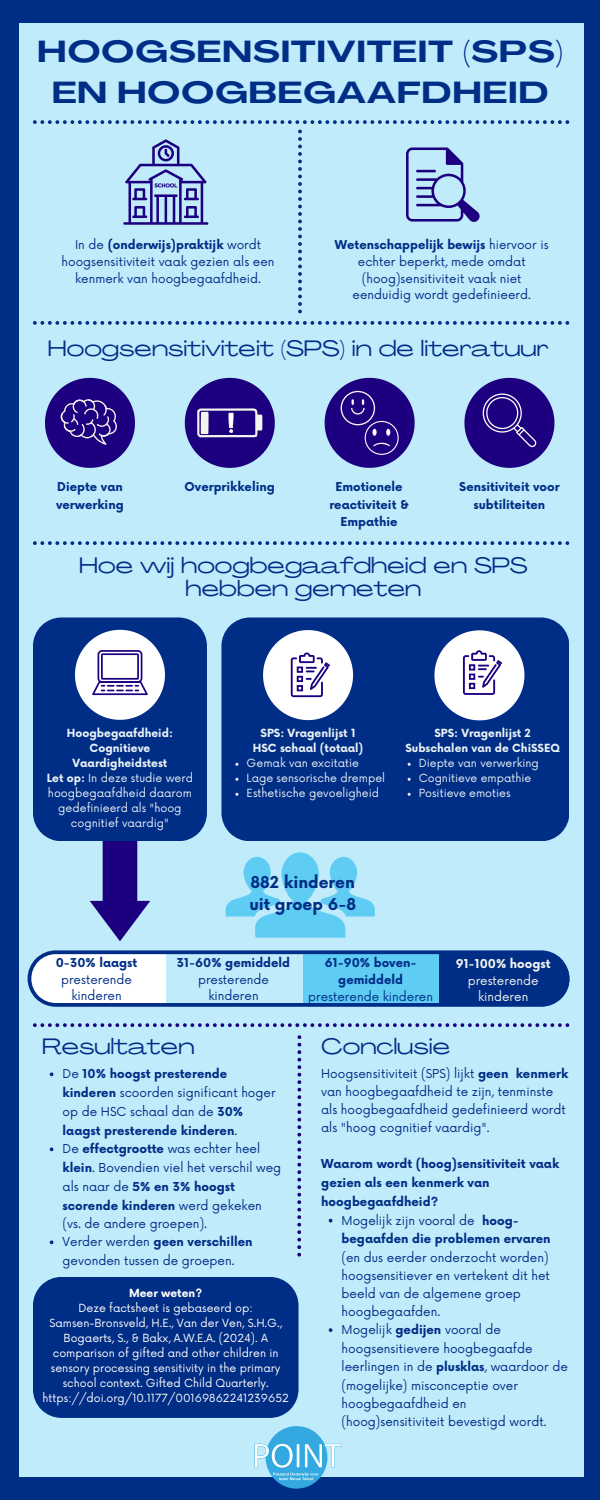
<style>
.page{position:relative;width:600px;height:1500px;background:#002d86}
.page>*{position:absolute;margin:0;border:0;box-sizing:border-box;transform-origin:0 0}
.t1{font:700 30px/41.2px "Agrandir Grand";letter-spacing:.04em;color:#002d86;text-align:center}
.t2{font:22px/23.2px "Agrandir Grand";color:#002d86;text-align:center}
.t3{font:700 16px/21.8px "Now";color:#002d86}
.t4{font:12px/18.3px "Now";color:#002d86}
.t5{font:700 12px/18.8px "Now";color:#002d86}
.t6{font:11.9px/16.9px "Now";color:#002d86;text-align:center}
.t7{font:700 11.9px/17.2px "Now";color:#002d86;text-align:center}
.t8{font:11.9px/16.9px "Now";color:#f5f5ef;text-align:center}
.t9{font:11px/15px "Now";color:#fff;text-align:center}
.t10{font:11px/15px "Now";color:#eaf3f6;text-align:center}
.t11{font:700 11px/15px "Now";color:#eaf3f6;text-align:center}
.t12{font:700 11px "Now";color:#fff}
.s1{font-weight:700}
.s2{font-weight:400}
</style>
<div class="page">
<div style="left:19px;top:23px;width:565px;height:1454px;background:#bfebfa"></div>
<svg style="left:90px;top:841px;width:60px;height:100px"></svg>
<div style="left:33px;top:617px;width:174px;height:224px;background:#002d86"></div>
<svg style="left:33px;top:120px;width:536px;height:4px"></svg>
<svg style="left:33px;top:321px;width:536px;height:4px"></svg>
<svg style="left:33px;top:541px;width:536px;height:4px"></svg>
<svg style="left:298px;top:130px;width:4px;height:183px"></svg>
<svg style="left:406px;top:147px;width:74px;height:75px"></svg>
<hr style="left:416px;top:170px;width:20px;height:2px;background:#1d0080">
<svg style="left:123px;top:139px;width:85px;height:86px"></svg>
<svg style="left:45px;top:378px;width:90px;height:90px"></svg>
<div style="left:221px;top:617px;width:348px;height:224px;background:#002d86"></div>
<svg style="left:75px;top:630px;width:90px;height:90px;background:#b4bbd9"></svg>
<svg style="left:263px;top:630px;width:90px;height:90px;background:#b9c1dc"></svg>
<svg style="left:434px;top:630px;width:90px;height:90px;background:#b9c1dc"></svg>
<svg style="left:33px;top:1023px;width:536px;height:4px"></svg>
<svg style="left:297px;top:1035px;width:4px;height:222px"></svg>
<div style="left:33px;top:1277px;width:265px;height:141px;background:#002d86"></div>
<svg style="left:185px;top:378px;width:90px;height:90px"></svg>
<svg style="left:225px;top:852px;width:150px;height:86px"></svg>
<svg style="left:325px;top:378px;width:90px;height:90px"></svg>
<svg style="left:464px;top:378px;width:90px;height:90px"></svg>
<svg style="left:28px;top:950px;width:541px;height:57px"></svg>
<img style="left:254px;top:1426px;width:88px;height:62px">
<svg style="left:50px;top:1072px;width:3px;height:4px"></svg>
<svg style="left:50px;top:1147px;width:3px;height:4px"></svg>
<svg style="left:50px;top:1240px;width:3px;height:4px"></svg>
<svg style="left:329px;top:1328px;width:3px;height:4px"></svg>
<p class="t1" style="left:38px;top:34px;width:527px">HOOGSENSITIVITEIT (SPS)<br>EN HOOGBEGAAFDHEID</p>
<p class="t6" style="left:62px;top:237px;width:214px">In de <span class="s1">(onderwijs)praktijk</span> wordt hoogsensitiviteit vaak gezien als een kenmerk van hoogbegaafdheid.</p>
<p class="t6" style="left:335px;top:237px;width:215px"><span class="s1">Wetenschappelijk bewijs</span> hiervoor is echter beperkt, mede omdat (hoog)sensitiviteit vaak niet eenduidig wordt gedefinieerd.</p>
<p class="t2" style="left:48px;top:339px;width:502px">Hoogsensitiviteit (SPS) in de literatuur</p>
<p class="t7" style="left:56px;top:479px;width:69px;text-align:left">Diepte van verwerking</p>
<p class="t7" style="left:185px;top:479px;width:92px">Overprikkeling</p>
<p class="t7" style="left:329px;top:479px;width:81px">Emotionele reactiviteit &amp;<br>Empathie</p>
<p class="t7" style="left:459px;top:479px;width:102px">Sensitiviteit voor subtiliteiten</p>
<p class="t2" style="left:79px;top:555px;width:450px">Hoe wij hoogbegaafdheid en SPS hebben gemeten</p>
<h4 class="t11" style="left:67px;top:726px;width:108px">Hoogbegaafdheid:</h4>
<h4 class="t11" style="left:73px;top:741px;width:96px">Cognitieve<br>Vaardigheidstest</h4>
<h4 class="t10" style="left:47px;top:771px;width:148px"><span class="s1">Let op:</span> In deze studie werd hoogbegaafdheid daarom gedefinieerd als "hoog cognitief vaardig"</h4>
<h4 class="t11" style="left:253px;top:726px;width:112px">SPS: Vragenlijst 1<br>HSC schaal (totaal)</h4>
<h2 class="t10" style="left:247px;top:756px;width:114px">Gemak van excitatie</h2>
<p class="t10" style="left:247px;top:771px;width:140px">Lage sensorische drempel</p>
<p class="t10" style="left:247px;top:786px;width:134px">Esthetische gevoeligheid</p>
<p class="t11" style="left:405px;top:727px;width:156px">SPS: Vragenlijst 2<br>Subschalen van de ChiSSEQ</p>
<p class="t10" style="left:419px;top:756px;width:122px">Diepte van verwerking</p>
<p class="t10" style="left:419px;top:771px;width:114px">Cognitieve empathie</p>
<p class="t10" style="left:419px;top:786px;width:93px">Positieve emoties</p>
<p class="t3" style="left:249px;top:873px;width:108px">882 kinderen uit groep 6-8</p>
<p class="t6" style="left:56px;top:954px;width:83px"><span class="s1">0-30% laagst </span>presterende kinderen</p>
<p class="t6" style="left:177px;top:954px;width:115px"><span class="s1">31-60% gemiddeld </span>presterende kinderen</p>
<h2 class="t7" style="left:308px;top:954px;width:126px">61-90% boven&shy;gemiddeld <span class="s2">presterende kinderen</span></h2>
<p class="t8" style="left:456px;top:955px;width:96px"><span class="s1">91-100% hoogst </span>presterende kinderen</p>
<p class="t2" style="left:42px;top:1037px;width:154px">Resultaten</p>
<h4 class="t5" style="left:63px;top:1065px;width:215px"><span class="s2">De</span> 10% hoogst presterende kinderen <span class="s2">scoorden significant hoger op de HSC schaal dan de</span> 30% laagst presterende kinderen<span class="s2">.</span></h4>
<p class="t4" style="left:63px;top:1140px;width:220px;line-height:18.8px">De <span class="s1">effectgrootte</span> was echter heel <span class="s1">klein</span>. Bovendien viel het verschil weg als naar de <span class="s1">5% en 3% hoogst scorende kinderen</span> werd gekeken (vs. de andere groepen).</p>
<p class="t4" style="left:63px;top:1233px;width:192px;line-height:18.8px">Verder werden <span class="s1">geen verschillen </span>gevonden tussen de groepen.</p>
<h1 class="t12" style="left:129px;top:1287px;width:75px">Meer weten?</h1>
<p class="t9" style="left:79px;top:1301px;width:176px">Deze factsheet is gebaseerd op:</p>
<p class="t9" style="left:43px;top:1316px;width:248px">Samsen-Bronsveld, H.E., Van der Ven, S.H.G., Bogaerts, S., &amp; Bakx, A.W.E.A. (2024). A comparison of gifted and other children in sensory processing sensitivity in the primary school context. Gifted Child Quarterly. https://doi.org/10.1177/00169862241239652</p>
<p class="t2" style="left:321px;top:1037px;width:130px">Conclusie</p>
<p class="t4" style="left:321px;top:1065px;width:249px">Hoogsensitiviteit (SPS) lijkt <span class="s1">geen kenmerk </span>van hoogbegaafdheid te zijn, tenminste als hoogbegaafdheid gedefinieerd wordt als "hoog cognitief vaardig".</p>
<p class="t5" style="left:321px;top:1155px;width:240px">Waarom wordt (hoog)sensitiviteit vaak gezien als een kenmerk van hoogbegaafdheid?</p>
<h4 class="t4" style="left:342px;top:1212px;width:210px">Mogelijk zijn vooral de <span class="s1">hoog&shy;begaafden die problemen ervaren </span>(en dus eerder onderzocht worden) hoogsensitiever en vertekent dit het beeld van de algemene groep hoogbegaafden.</h4>
<p class="t4" style="left:342px;top:1321px;width:228px">Mogelijk <span class="s1">gedijen</span> vooral de hoogsensitievere hoogbegaafde leerlingen in de <span class="s1">plusklas</span>, waardoor de (mogelijke) misconceptie over hoogbegaafdheid en (hoog)sensitiviteit bevestigd wordt.</p>
</div>
